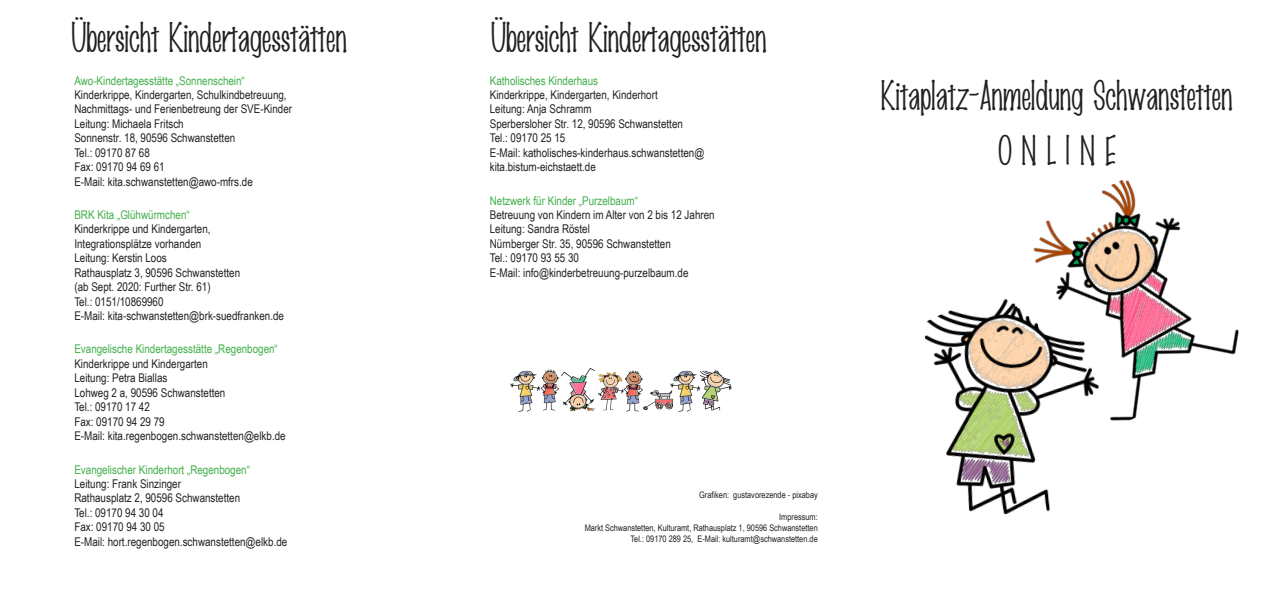
<style>
.page{position:relative;width:1276px;height:596px;background:#fff}
.page>*{position:absolute;margin:0;border:0;box-sizing:border-box;transform-origin:0 0}
.t1{font:36px "Marker Fine Point";color:#231f20}
.t2{font:12px/14.4px "Arial Narrow";color:#231f20}
.t3{font:12px "Arial Narrow";color:#40ae49}
.t4{font:9px/10.8px "Arial Narrow";color:#231f20;text-align:right}
</style>
<div class="page">
<img style="left:1033px;top:179px;width:206px;height:242px">
<img style="left:924px;top:285px;width:196px;height:230px">
<img style="left:542px;top:369px;width:17px;height:42px">
<img style="left:510px;top:370px;width:32px;height:41px">
<img style="left:561px;top:368px;width:34px;height:42px">
<img style="left:598px;top:372px;width:23px;height:39px">
<img style="left:621px;top:370px;width:22px;height:42px">
<img style="left:670px;top:370px;width:28px;height:41px">
<img style="left:698px;top:369px;width:34px;height:41px">
<img style="left:639px;top:389px;width:33px;height:21px">
<p class="t1" style="left:72px;top:14px;width:277px">Übersicht Kindertagesstätten</p>
<p class="t1" style="left:492px;top:14px;width:277px">Übersicht Kindertagesstätten</p>
<p class="t3" style="left:74px;top:72px;width:172px">Awo-Kindertagesstätte „Sonnenschein“</p>
<p class="t2" style="left:74px;top:87px;width:214px">Kinderkrippe, Kindergarten, Schulkindbetreuung,</p>
<p class="t2" style="left:74px;top:101px;width:219px">Nachmittags- und Ferienbetreung der SVE-Kinder<br>Leitung: Michaela Fritsch</p>
<p class="t2" style="left:74px;top:130px;width:162px">Sonnenstr. 18, 90596 Schwanstetten</p>
<p class="t2" style="left:74px;top:145px;width:77px">Tel.: 09170 87 68</p>
<p class="t2" style="left:74px;top:159px;width:92px">Fax: 09170 94 69 61</p>
<p class="t2" style="left:74px;top:173px;width:180px">E-Mail: kita.schwanstetten@awo-mfrs.de</p>
<p class="t3" style="left:74px;top:206px;width:117px">BRK Kita „Glühwürmchen“</p>
<p class="t2" style="left:74px;top:221px;width:138px">Kinderkrippe und Kindergarten,<br>Integrationsplätze vorhanden</p>
<p class="t2" style="left:74px;top:250px;width:94px">Leitung: Kerstin Loos</p>
<p class="t2" style="left:74px;top:265px;width:167px">Rathausplatz 3, 90596 Schwanstetten (ab Sept. 2020: Further Str. 61)</p>
<p class="t2" style="left:74px;top:293px;width:91px">Tel.: 0151/10869960</p>
<p class="t2" style="left:74px;top:308px;width:211px">E-Mail: kita-schwanstetten@brk-suedfranken.de</p>
<p class="t3" style="left:74px;top:340px;width:205px">Evangelische Kindertagesstätte „Regenbogen“</p>
<p class="t2" style="left:74px;top:356px;width:135px">Kinderkrippe und Kindergarten</p>
<p class="t2" style="left:74px;top:370px;width:94px">Leitung: Petra Biallas</p>
<p class="t2" style="left:74px;top:384px;width:152px">Lohweg 2 a, 90596 Schwanstetten</p>
<p class="t2" style="left:74px;top:399px;width:77px">Tel.: 09170 17 42</p>
<p class="t2" style="left:74px;top:413px;width:92px">Fax: 09170 94 29 79</p>
<p class="t2" style="left:74px;top:428px;width:213px">E-Mail: kita.regenbogen.schwanstetten@elkb.de</p>
<p class="t3" style="left:74px;top:460px;width:177px">Evangelischer Kinderhort „Regenbogen“</p>
<p class="t2" style="left:74px;top:475px;width:108px">Leitung: Frank Sinzinger</p>
<p class="t2" style="left:74px;top:490px;width:167px">Rathausplatz 2, 90596 Schwanstetten</p>
<p class="t2" style="left:74px;top:504px;width:91px">Tel.: 09170 94 30 04</p>
<p class="t2" style="left:74px;top:519px;width:92px">Fax: 09170 94 30 05</p>
<p class="t2" style="left:74px;top:533px;width:214px">E-Mail: hort.regenbogen.schwanstetten@elkb.de</p>
<p class="t3" style="left:490px;top:72px;width:110px">Katholisches Kinderhaus</p>
<p class="t2" style="left:490px;top:87px;width:169px">Kinderkrippe, Kindergarten, Kinderhort</p>
<p class="t2" style="left:490px;top:101px;width:103px">Leitung: Anja Schramm</p>
<p class="t2" style="left:490px;top:116px;width:195px">Sperbersloher Str. 12, 90596 Schwanstetten</p>
<p class="t2" style="left:490px;top:130px;width:77px">Tel.: 09170 25 15</p>
<p class="t2" style="left:490px;top:145px;width:216px">E-Mail: katholisches-kinderhaus.schwanstetten@ kita.bistum-eichstaett.de</p>
<p class="t3" style="left:490px;top:191px;width:150px">Netzwerk für Kinder „Purzelbaum“</p>
<p class="t2" style="left:490px;top:207px;width:226px">Betreuung von Kindern im Alter von 2 bis 12 Jahren</p>
<p class="t2" style="left:490px;top:221px;width:102px">Leitung: Sandra Röstel</p>
<p class="t2" style="left:490px;top:236px;width:183px">Nürnberger Str. 35, 90596 Schwanstetten</p>
<p class="t2" style="left:490px;top:250px;width:91px">Tel.: 09170 93 55 30</p>
<p class="t2" style="left:490px;top:265px;width:200px">E-Mail: info@kinderbetreuung-purzelbaum.de</p>
<p class="t4" style="left:699px;top:489px;width:120px">Grafiken: gustavorezende - pixabay</p>
<p class="t4" style="left:779px;top:511px;width:40px">Impressum:</p>
<p class="t4" style="left:585px;top:521px;width:235px">Markt Schwanstetten, Kulturamt, Rathausplatz 1, 90596 Schwanstetten<br>Tel.: 09170 289 25, E-Mail: kulturamt@schwanstetten.de</p>
<p class="t1" style="left:882px;top:72px;width:353px">Kitaplatz-Anmeldung Schwanstetten</p>
<p class="t1" style="left:998px;top:127px;width:119px">O N L I N E</p>
</div>
